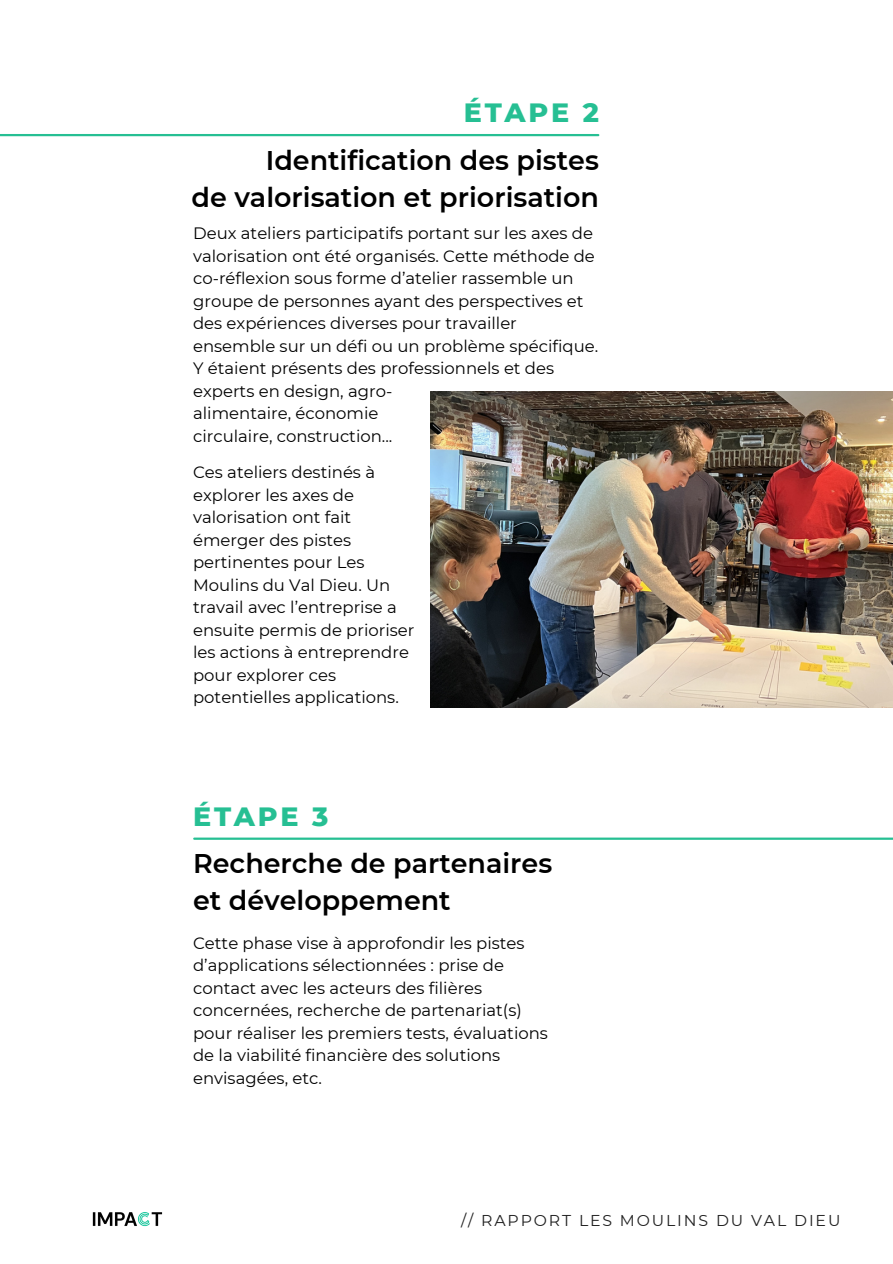
<style>
.page{position:relative;width:893px;height:1264px;background:#fff}
.page>*{position:absolute;margin:0;border:0;box-sizing:border-box;transform-origin:0 0}
.t1{font:600 27px "Montserrat";color:#000}
.t2{font:800 27px "Montserrat";letter-spacing:.1em;color:#26bf93}
.t3{font:16.5px/22.5px "Montserrat";color:#000}
.t4{font:15.75px "Montserrat";letter-spacing:.12em;color:#202020}
</style>
<div class="page">
<img style="left:93px;top:1212px;width:69px;height:14px">
<hr style="left:0;top:134px;width:598px;height:2px;background:#26bf93">
<img style="left:430px;top:391px;width:462px;height:316px">
<hr style="left:194px;top:837px;width:698px;height:2px;background:#26bf93">
<p class="t2" style="left:464px;top:96px;width:136px">ÉTAPE 2</p>
<p class="t1" style="left:266px;top:144px;width:334px">Identification des pistes</p>
<p class="t1" style="left:191px;top:181px;width:409px">de valorisation et priorisation</p>
<p class="t3" style="left:193px;top:222px;width:406px">Deux ateliers participatifs portant sur les axes de valorisation ont été organisés. Cette méthode de co-réflexion sous forme d’atelier rassemble un groupe de personnes ayant des perspectives et des expériences diverses pour travailler ensemble sur un défi ou un problème spécifique.<br>Y étaient présents des professionnels et des experts en design, agro-</p>
<p class="t3" style="left:193px;top:402px;width:187px">alimentaire, économie</p>
<p class="t3" style="left:193px;top:424px;width:201px">circulaire, construction...</p>
<p class="t3" style="left:193px;top:461px;width:223px">Ces ateliers destinés à explorer les axes de valorisation ont fait émerger des pistes pertinentes pour Les<br>Moulins du Val Dieu. Un travail avec l’entreprise a ensuite permis de prioriser les actions à entreprendre pour explorer ces potentielles applications.</p>
<p class="t2" style="left:193px;top:799px;width:137px">ÉTAPE 3</p>
<p class="t1" style="left:193px;top:847px;width:360px">Recherche de partenaires</p>
<p class="t1" style="left:193px;top:884px;width:259px">et développement</p>
<p class="t3" style="left:193px;top:931px;width:356px">Cette phase vise à approfondir les pistes d’applications sélectionnées : prise de contact avec les acteurs des filières concernées, recherche de partenariat(s) pour réaliser les premiers tests, évaluations de la viabilité financière des solutions envisagées, etc.</p>
<p class="t4" style="left:461px;top:1210px;width:381px">// RAPPORT LES MOULINS DU VAL DIEU</p>
</div>
